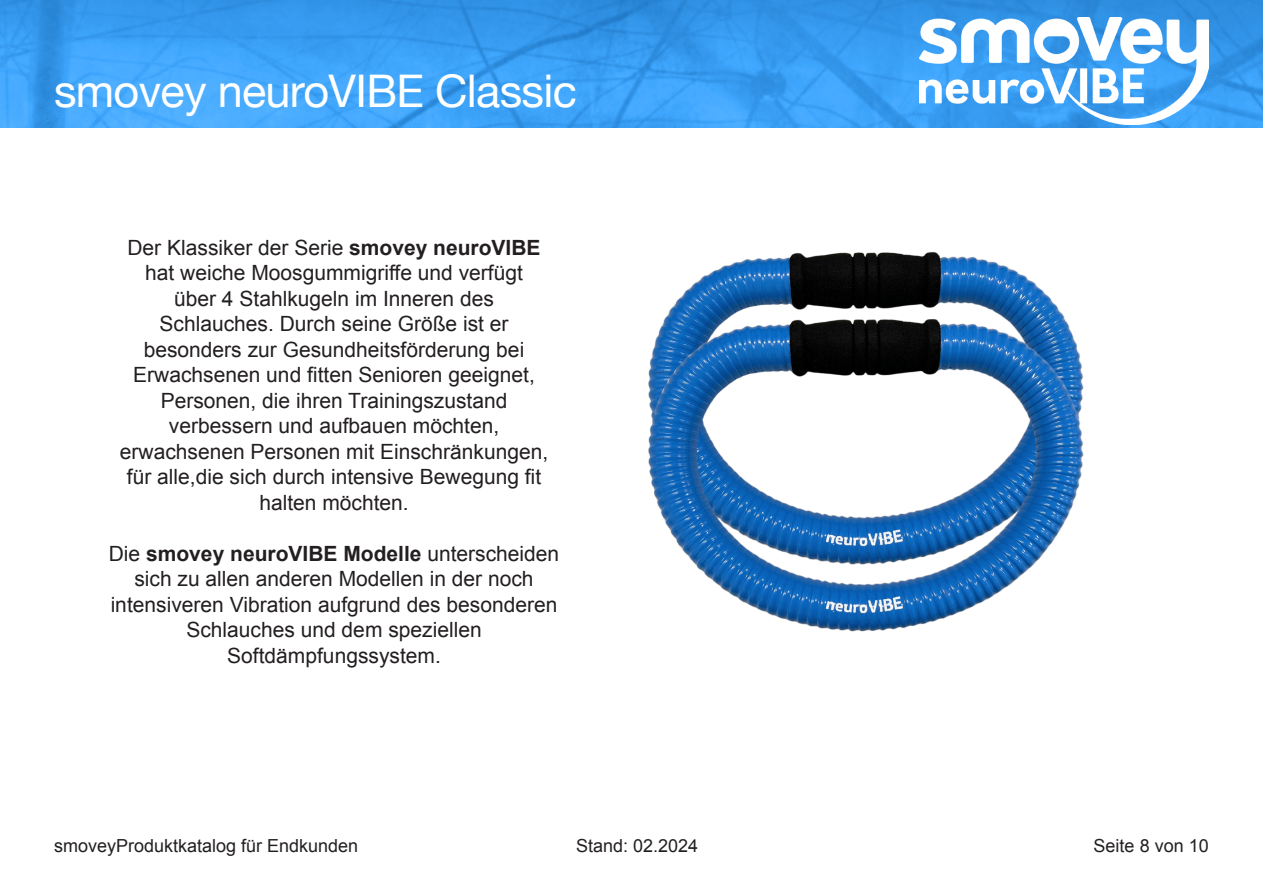
<style>
.page{position:relative;width:1263px;height:893px;background:#fff}
.page>*{position:absolute;margin:0;border:0;box-sizing:border-box;transform-origin:0 0}
.t1{font:45px "Helvetica Neue";letter-spacing:-.015em;color:#fff}
.t2{font:21px/25.5px "Arial";color:#231f20;text-align:center}
.t3{font:18px "Arial";color:#231f20}
.s1{font-weight:700}
</style>
<div class="page">
<img style="left:0;top:0;width:1263px;height:128px">
<img style="left:648px;top:252px;width:436px;height:380px">
<img style="left:919px;top:17px;width:290px;height:108px">
<p class="t1" style="left:54px;top:58px;width:524px">smovey neuroVIBE Classic</p>
<p class="t2" style="left:127px;top:235px;width:415px">Der Klassiker der Serie <span class="s1">smovey neuroVIBE</span></p>
<p class="t2" style="left:145px;top:261px;width:379px">hat weiche Moosgummigriffe und verfügt</p>
<p class="t2" style="left:174px;top:286px;width:321px">über 4 Stahlkugeln im Inneren des</p>
<p class="t2" style="left:160px;top:312px;width:350px">Schlauches. Durch seine Größe ist er</p>
<p class="t2" style="left:144px;top:337px;width:382px">besonders zur Gesundheitsförderung bei</p>
<p class="t2" style="left:133px;top:363px;width:403px">Erwachsenen und fitten Senioren geeignet,</p>
<p class="t2" style="left:161px;top:388px;width:348px">Personen, die ihren Trainingszustand</p>
<p class="t2" style="left:169px;top:414px;width:332px">verbessern und aufbauen möchten,</p>
<p class="t2" style="left:120px;top:439px;width:430px">erwachsenen Personen mit Einschränkungen,</p>
<p class="t2" style="left:127px;top:465px;width:416px">für alle,die sich durch intensive Bewegung fit halten möchten.</p>
<p class="t2" style="left:109px;top:541px;width:452px">Die <span class="s1">smovey neuroVIBE Modelle</span> unterscheiden sich zu allen anderen Modellen in der noch</p>
<p class="t2" style="left:111px;top:592px;width:448px">intensiveren Vibration aufgrund des besonderen<br>Schlauches und dem speziellen</p>
<p class="t2" style="left:227px;top:643px;width:215px">Softdämpfungssystem.</p>
<p class="t3" style="left:54px;top:834px;width:306px">smoveyProduktkatalog für Endkunden</p>
<p class="t3" style="left:576px;top:834px;width:124px">Stand: 02.2024</p>
<p class="t3" style="left:1094px;top:834px;width:117px">Seite 8 von 10</p>
</div>
